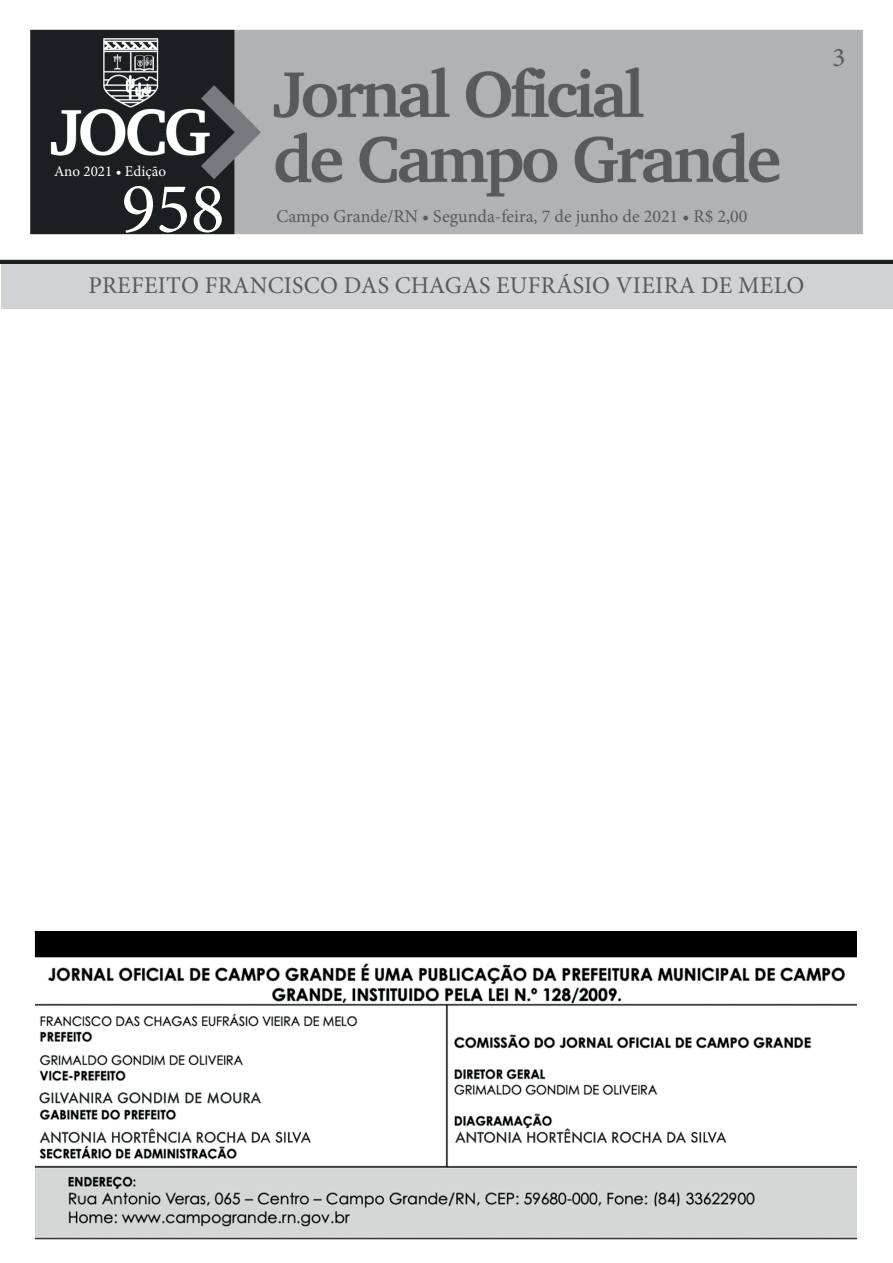
<style>
.page{position:relative;width:893px;height:1263px;background:#fff}
.page>*{position:absolute;margin:0;border:0;box-sizing:border-box;transform-origin:0 0}
.t1{font:72px "Minion Pro";color:#fff}
.t2{font:27px "Minion Pro";color:#575b5c}
.t3{font:24px "Minion Pro";letter-spacing:.01em;color:#575b5c}
.t4{font:18px "Minion Pro";color:#575b5c}
.t5{font:15px "Minion Pro";color:#fff}
</style>
<div class="page">
<img style="left:0;top:29px;width:893px;height:235px">
<div style="left:1px;top:264px;width:891px;height:44px;background:#d1d2d4"></div>
<img style="left:34px;top:931px;width:823px;height:309px">
<h2 class="t2" style="left:832px;top:40px;width:14px">3</h2>
<p class="t5" style="left:54px;top:162px;width:114px">Ano 2021 • Edição</p>
<h1 class="t1" style="left:121px;top:160px;width:105px">958</h1>
<p class="t4" style="left:276px;top:204px;width:472px">Campo Grande/RN • Segunda-feira, 7 de junho de 2021 • R$ 2,00</p>
<h3 class="t3" style="left:88px;top:269px;width:718px">PREFEITO FRANCISCO DAS CHAGAS EUFRÁSIO VIEIRA DE MELO</h3>
</div>
